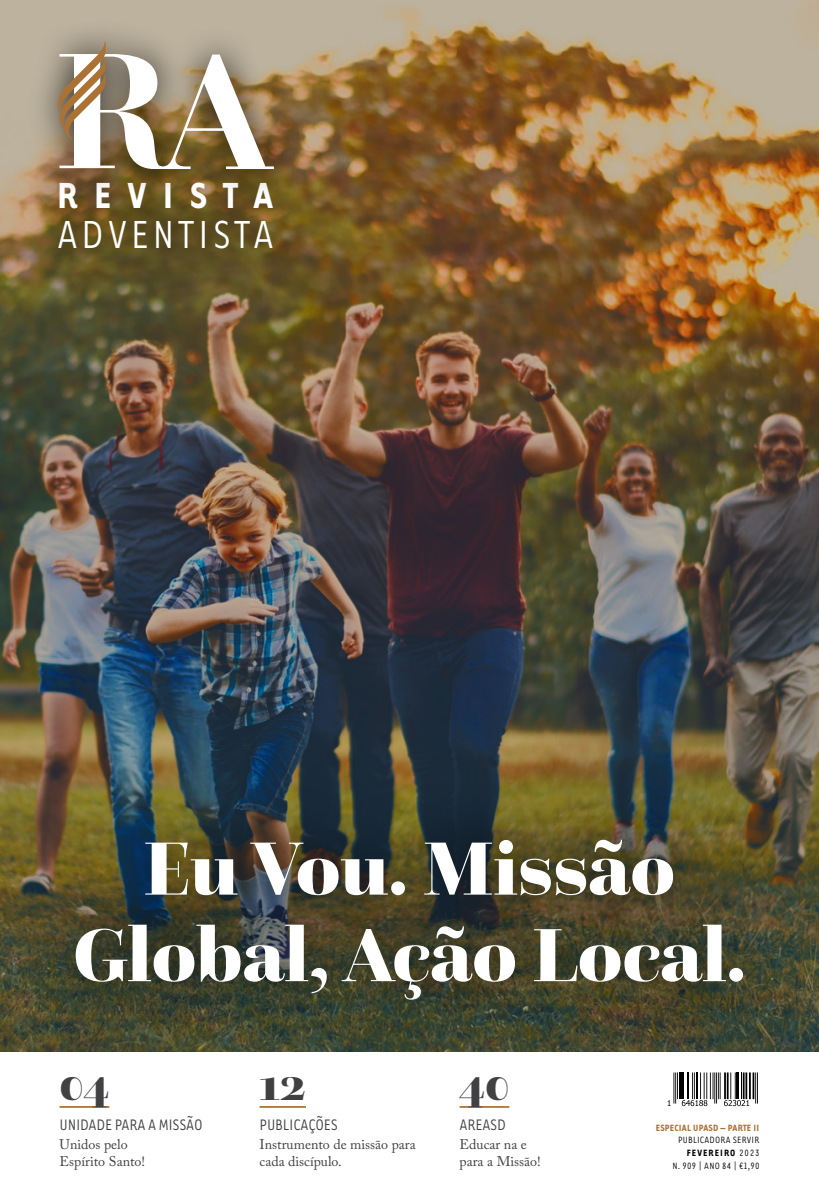
<style>
.page{position:relative;width:819px;height:1191px;background:#fff}
.page>*{position:absolute;margin:0;border:0;box-sizing:border-box;transform-origin:0 0}
.t1{font:900 78.58px/86.5px "Questa Grande";color:#fff;text-align:center}
.t2{font:900 47.25px "Questa Grande";color:#414042}
.t3{font:44.98px "Tarzana Nar OT";letter-spacing:.08em;color:#fff}
.t4{font:700 41.82px "Tarzana Nar OT";letter-spacing:.39em;color:#fff}
.t5{font:17.5px "Tarzana Nar OT";letter-spacing:-.015em;color:#414042}
.t6{font:14px/16.8px "Adobe Caslon Pro";color:#414042}
.t7{font:10.5px/12.6px "Tarzana Nar OT";letter-spacing:.02em;color:#000;text-align:right}
.t8{font:700 10.5px "Tarzana Nar OT";letter-spacing:.02em;color:#ac7234}
.s1{font-weight:700}
</style>
<div class="page">
<svg style="left:670px;top:1072px;width:87px;height:35px"></svg>
<hr style="left:673px;top:1072px;width:1px;height:31px;background:#000">
<hr style="left:675px;top:1072px;width:1px;height:31px;background:#000">
<hr style="left:752px;top:1072px;width:2px;height:27px;background:#000">
<hr style="left:755px;top:1072px;width:1px;height:31px;background:#000">
<hr style="left:757px;top:1072px;width:1px;height:31px;background:#000">
<svg style="left:667px;top:1100px;width:3px;height:6px"></svg>
<svg style="left:677px;top:1072px;width:73px;height:34px"></svg>
<img style="left:0;top:0;width:819px;height:1051px">
<svg style="left:17px;top:782px;width:781px;height:270px"></svg>
<div style="left:26px;top:151px;width:277px;height:129px;background:#000;opacity:.75"></div>
<div style="left:27px;top:17px;width:274px;height:185px;background:#000;opacity:.75"></div>
<svg style="left:57px;top:41px;width:217px;height:128px"></svg>
<hr style="left:60px;top:1106px;width:49px;height:1px;background:#ac7234">
<hr style="left:259px;top:1106px;width:47px;height:1px;background:#ac7234">
<hr style="left:459px;top:1106px;width:50px;height:1px;background:#ac7234">
<h3 class="t4" style="left:57px;top:169px;width:217px">REVISTA</h3>
<h3 class="t3" style="left:57px;top:207px;width:218px">ADVENTISTA</h3>
<h1 class="t1" style="left:73px;top:824px;width:674px">Eu Vou. Missão<br>Global, Ação Local.</h1>
<h2 class="t2" style="left:60px;top:1054px;width:51px">04</h2>
<p class="t5" style="left:60px;top:1113px;width:144px">UNIDADE PARA A MISSÃO</p>
<p class="t6" style="left:60px;top:1135px;width:87px">Unidos pelo<br>Espírito Santo!</p>
<h2 class="t2" style="left:259px;top:1054px;width:48px">12</h2>
<p class="t5" style="left:259px;top:1113px;width:80px">PUBLICAÇÕES</p>
<p class="t6" style="left:259px;top:1135px;width:158px">Instrumento de missão para cada discípulo.</p>
<h2 class="t2" style="left:459px;top:1054px;width:51px">40</h2>
<p class="t5" style="left:459px;top:1113px;width:48px">AREASD</p>
<p class="t6" style="left:459px;top:1135px;width:82px">Educar na e para a Missão!</p>
<p class="t8" style="left:655px;top:1121px;width:105px">ESPECIAL UPASD – PARTE II</p>
<p class="t7" style="left:672px;top:1133px;width:88px">PUBLICADORA SERVIR<br><span class="s1">FEVEREIRO</span> 2023<br>N. 909 | ANO 84 | €1,90</p>
</div>
